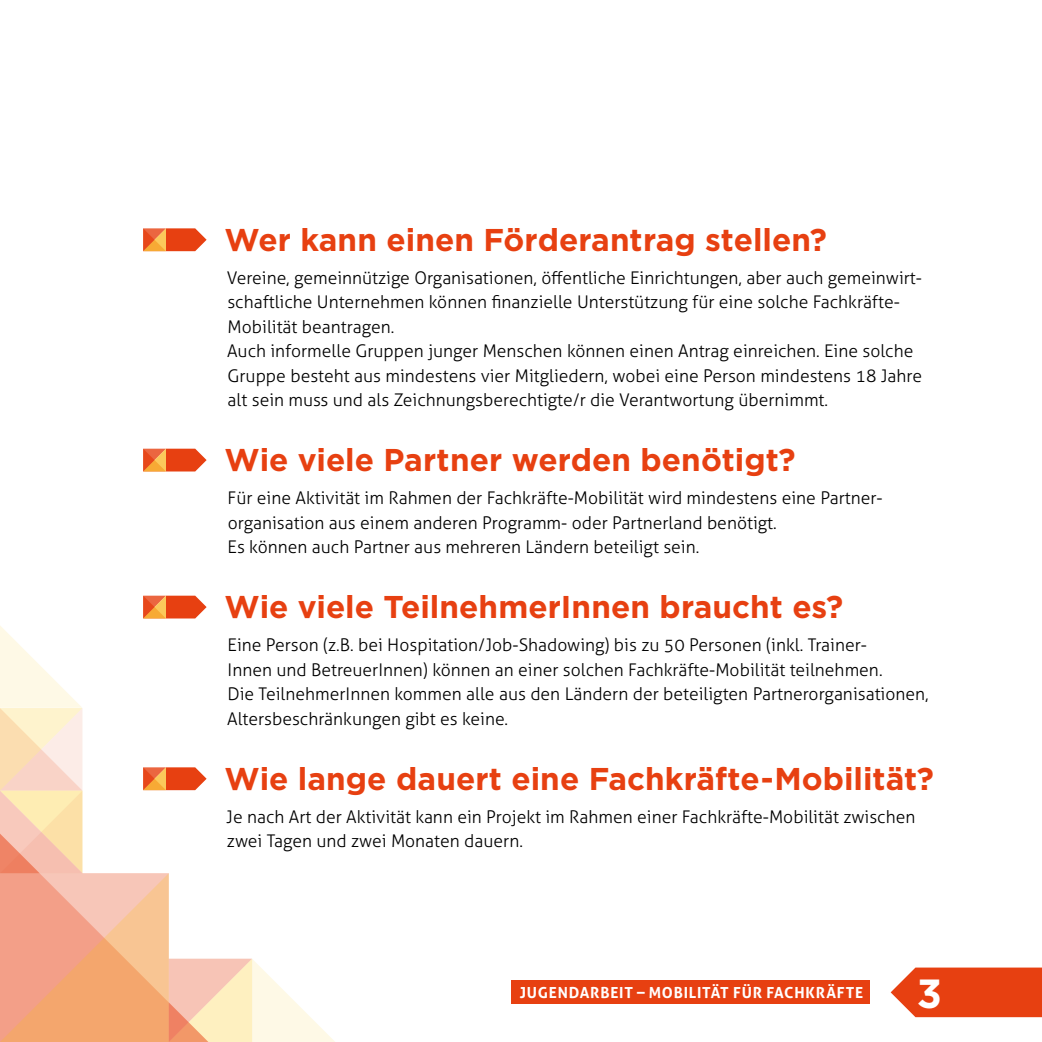
<style>
.page{position:relative;width:1042px;height:1042px;background:#fff}
.page>*{position:absolute;margin:0;border:0;box-sizing:border-box;transform-origin:0 0}
.t1{font:700 40.6px "Gotham HTF";color:#fff}
.t2{font:700 31.5px "Gotham HTF";color:#e74011}
.t3{font:300 17.5px/24.5px "Aller";color:#000}
.t4{font:700 15.22px "Aller";letter-spacing:.05em;color:#fff}
</style>
<div class="page">
<svg style="left:890px;top:967px;width:152px;height:50px;background:#e95227"></svg>
<div style="left:511px;top:981px;width:358px;height:23px;background:#e74011"></div>
<svg style="left:143px;top:228px;width:64px;height:23px"></svg>
<svg style="left:143px;top:449px;width:64px;height:22px"></svg>
<svg style="left:143px;top:596px;width:64px;height:22px"></svg>
<svg style="left:0;top:626px;width:335px;height:416px"></svg>
<h2 class="t2" style="left:224px;top:221px;width:604px">Wer kann einen Förderantrag stellen?</h2>
<p class="t3" style="left:227px;top:265px;width:697px">Vereine, gemeinnützige Organisationen, öffentliche Einrichtungen, aber auch gemein-wirt&shy;schaftliche Unternehmen können finanzielle Unterstützung für eine solche Fach-kräfte-Mobilität beantragen.<br>Auch informelle Gruppen junger Menschen können einen Antrag einreichen. Eine solche Gruppe besteht aus mindestens vier Mitgliedern, wobei eine Person mindestens 18 Jahre alt sein muss und als Zeichnungsberechtigte/r die Verantwortung übernimmt.</p>
<h2 class="t2" style="left:224px;top:442px;width:573px">Wie viele Partner werden benötigt?</h2>
<p class="t3" style="left:228px;top:486px;width:656px">Für eine Aktivität im Rahmen der Fachkräfte-Mobilität wird mindestens eine Partner&shy;organisation aus einem anderen Programm- oder Partnerland benötigt.<br>Es können auch Partner aus mehreren Ländern beteiligt sein.</p>
<h2 class="t2" style="left:224px;top:589px;width:620px">Wie viele TeilnehmerInnen braucht es?</h2>
<p class="t3" style="left:227px;top:633px;width:703px">Eine Person (z.B. bei Hospitation/Job-Shadowing) bis zu 50 Personen (inkl. Trainer-<br>Innen und BetreuerInnen) können an einer solchen Fachkräfte-Mobilität teilnehmen.<br>Die TeilnehmerInnen kommen alle aus den Ländern der beteiligten Partnerorganisationen, Altersbeschränkungen gibt es keine.</p>
<h2 class="t2" style="left:224px;top:760px;width:711px">Wie lange dauert eine Fachkräfte-Mobilität?</h2>
<p class="t3" style="left:226px;top:804px;width:690px">Je nach Art der Aktivität kann ein Projekt im Rahmen einer Fachkräfte-Mobilität zwischen zwei Tagen und zwei Monaten dauern.</p>
<p class="t4" style="left:520px;top:983px;width:345px">JUGENDARBEIT – MOBILITÄT FÜR FACHKRÄFTE</p>
<h1 class="t1" style="left:917px;top:970px;width:27px">3</h1>
</div>
